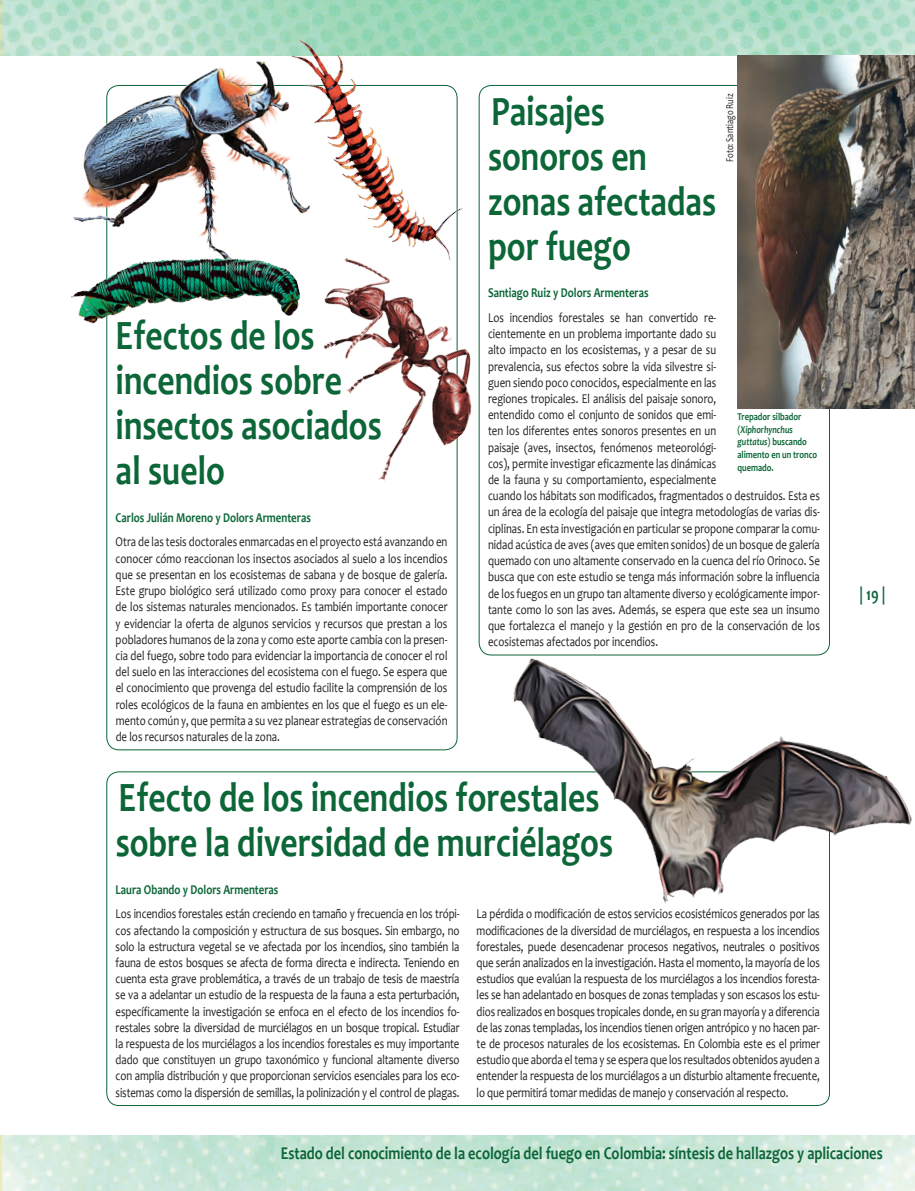
<style>
.page{position:relative;width:915px;height:1191px;background:#fff}
.page>*{position:absolute;margin:0;border:0;box-sizing:border-box;transform-origin:0 0}
.t1{font:700 42px/45px "Candara";color:#0c6638;scale:.8 1}
.t2{font:700 18px "Candara";color:#0c6638;scale:.8 1}
.t3{font:13.5px/16.2px "Candara";color:#231f20;text-align:justify;scale:.8 1}
.t4{font:700 13.5px "Candara";color:#0c6638;scale:.8 1}
.t5{font:700 10.5px/12.6px "Candara";color:#0c6638;scale:.8 1}
.t6{font:10.5px "Candara";color:#231f20;scale:.8 1}
.s1{font-style:italic}
</style>
<div class="page">
<img style="left:0;top:1135px;width:914px;height:56px">
<img style="left:0;top:0;width:914px;height:55px">
<img style="left:737px;top:55px;width:177px;height:353px">
<img style="left:482px;top:658px;width:431px;height:285px">
<img style="left:40px;top:42px;width:192px;height:182px">
<img style="left:323px;top:296px;width:157px;height:197px">
<img style="left:71px;top:224px;width:229px;height:145px">
<img style="left:232px;top:6px;width:275px;height:290px">
<h1 class="t1" style="left:116px;top:312px;width:334px">Efectos de los incendios sobre insectos asociados al suelo</h1>
<p class="t4" style="left:116px;top:509px;width:245px">Carlos Julián Moreno y Dolors Armenteras</p>
<p class="t3" style="left:116px;top:534px;width:416px">Otra de las tesis doctorales enmarcadas en el proyecto está avanzando en conocer cómo reaccionan los insectos asociados al suelo a los incendios que se presentan en los ecosistemas de sabana y de bosque de galería.<br>Este grupo biológico será utilizado como proxy para conocer el estado de los sistemas naturales mencionados. Es también importante conocer y evidenciar la oferta de algunos servicios y recursos que prestan a los pobladores humanos de la zona y como este aporte cambia con la presen&shy;cia del fuego, sobre todo para evidenciar la importancia de conocer el rol del suelo en las interacciones del ecosistema con el fuego. Se espera que el conocimiento que provenga del estudio facilite la comprensión de los roles ecológicos de la fauna en ambientes en los que el fuego es un ele&shy;mento común y, que permita a su vez planear estrategias de conservación de los recursos naturales de la zona.</p>
<p class="t6" style="left:723px;top:162px;width:87px;rotate:-90deg">Foto: Santiago Ruiz</p>
<h1 class="t1" style="left:488px;top:88px;width:286px">Paisajes sonoros en zonas afectadas por fuego</h1>
<p class="t4" style="left:488px;top:284px;width:202px">Santiago Ruiz y Dolors Armenteras</p>
<p class="t3" style="left:488px;top:309px;width:416px;text-align:left">Los incendios forestales se han convertido re-<br>cientemente en un problema importante dado su<br>alto impacto en los ecosistemas, y a pesar de su<br>prevalencia, sus efectos sobre la vida silvestre si-<br>guen siendo poco conocidos, especialmente en las<br>regiones tropicales. El análisis del paisaje sonoro,<br>entendido como el conjunto de sonidos que emi-<br>ten los diferentes entes sonoros presentes en un<br>paisaje (aves, insectos, fenómenos meteorológi-<br>cos), permite investigar eficazmente las dinámicas<br>de la fauna y su comportamiento, especialmente<br>cuando los hábitats son modificados, fragmentados o destruidos. Esta es un área de la ecología del paisaje que integra metodologías de varias dis&shy;ciplinas. En esta investigación en particular se propone comparar la comu&shy;nidad acústica de aves (aves que emiten sonidos) de un bosque de galería quemado con uno altamente conservado en la cuenca del río Orinoco. Se busca que con este estudio se tenga más información sobre la influencia de los fuegos en un grupo tan altamente diverso y ecológicamente impor&shy;tante como lo son las aves. Además, se espera que este sea un insumo que fortalezca el manejo y la gestión en pro de la conservación de los ecosistemas afectados por incendios.</p>
<p class="t5" style="left:737px;top:410px;width:101px">Trepador silbador (<span class="s1">Xiphorhynchus guttatus</span>) buscando alimento en un tronco quemado.</p>
<h1 class="t1" style="left:116px;top:774px;width:623px">Efecto de los incendios forestales sobre la diversidad de murciélagos</h1>
<p class="t4" style="left:116px;top:881px;width:205px">Laura Obando y Dolors Armenteras</p>
<p class="t3" style="left:116px;top:905px;width:431px">Los incendios forestales están creciendo en tamaño y frecuencia en los trópi&shy;cos afectando la composición y estructura de sus bosques. Sin embargo, no solo la estructura vegetal se ve afectada por los incendios, sino también la fauna de estos bosques se afecta de forma directa e indirecta. Teniendo en cuenta esta grave problemática, a través de un trabajo de tesis de maestría se va a adelantar un estudio de la respuesta de la fauna a esta perturbación, específicamente la investigación se enfoca en el efecto de los incendios fo&shy;restales sobre la diversidad de murciélagos en un bosque tropical. Estudiar la respuesta de los murciélagos a los incendios forestales es muy importante dado que constituyen un grupo taxonómico y funcional altamente diverso con amplia distribución y que proporcionan servicios esenciales para los eco&shy;sistemas como la dispersión de semillas, la polinización y el control de plagas.</p>
<p class="t3" style="left:476px;top:905px;width:430px">La pérdida o modificación de estos servicios ecosistémicos generados por las modificaciones de la diversidad de murciélagos, en respuesta a los incendios forestales, puede desencadenar procesos negativos, neutrales o positivos que serán analizados en la investigación. Hasta el momento, la mayoría de los estudios que evalúan la respuesta de los murciélagos a los incendios foresta&shy;les se han adelantado en bosques de zonas templadas y son escasos los estu&shy;dios realizados en bosques tropicales donde, en su gran mayoría y a diferencia de las zonas templadas, los incendios tienen origen antrópico y no hacen par&shy;te de procesos naturales de los ecosistemas. En Colombia este es el primer estudio que aborda el tema y se espera que los resultados obtenidos ayuden a entender la respuesta de los murciélagos a un disturbio altamente frecuente, lo que permitirá tomar medidas de manejo y conservación al respecto.</p>
<h2 class="t2" style="left:859px;top:582px;width:34px">| 19 |</h2>
<h2 class="t2" style="left:281px;top:1142px;width:753px">Estado del conocimiento de la ecología del fuego en Colombia: síntesis de hallazgos y aplicaciones</h2>
</div>
